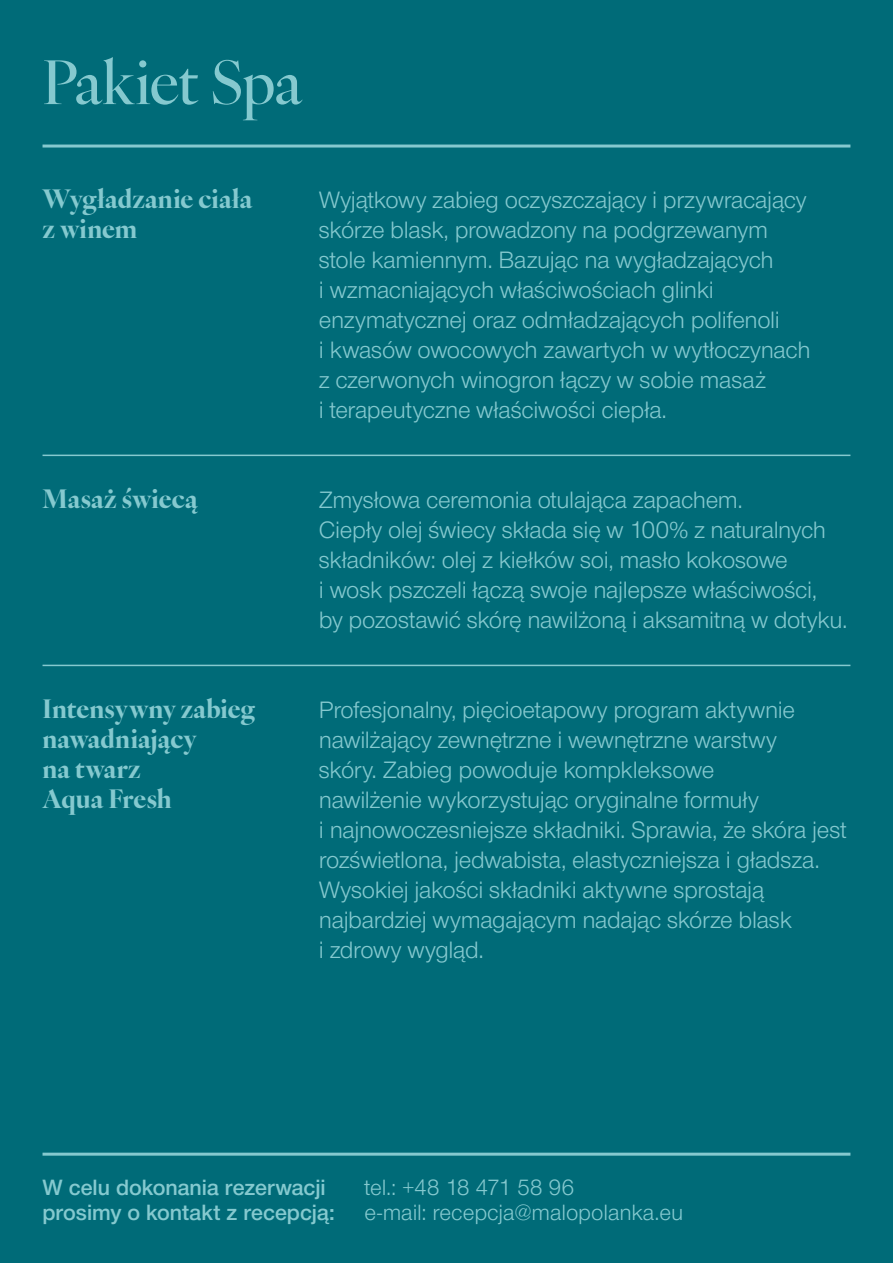
<style>
.page{position:relative;width:893px;height:1263px;background:#006b78}
.page>*{position:absolute;margin:0;border:0;box-sizing:border-box;transform-origin:0 0}
.t1{font:500 60px "Ivy Ora Display";letter-spacing:-.01em;color:#85c9cf}
.t2{font:700 25.5px/30px "Ivy Ora Display";color:#85c9cf}
.t3{font:300 22.5px/30px "Nimbus Sans DV";letter-spacing:-.015em;color:#85c9cf}
.t4{font:500 21px/25.2px "Nimbus Sans DV";color:#85c9cf}
.t5{font:300 21px/25.2px "Nimbus Sans DV";letter-spacing:-.005em;color:#85c9cf}
</style>
<div class="page">
<hr style="left:43px;top:145px;width:807px;height:3px;background:#85c9cf">
<hr style="left:43px;top:455px;width:807px;height:1px;background:#85c9cf">
<hr style="left:43px;top:665px;width:807px;height:1px;background:#85c9cf">
<hr style="left:43px;top:1153px;width:807px;height:3px;background:#85c9cf">
<h1 class="t1" style="left:43px;top:36px;width:261px">Pakiet Spa</h1>
<p class="t2" style="left:43px;top:181px;width:212px">Wygładzanie ciała z winem</p>
<p class="t3" style="left:319px;top:186px;width:493px">Wyjątkowy zabieg oczyszczający i przywracający skórze blask, prowadzony na podgrzewanym stole kamiennym. Bazując na wygładzających<br>i wzmacniających właściwościach glinki enzymatycznej oraz odmładzających polifenoli<br>i kwasów owocowych zawartych w wytłoczynach z czerwonych winogron łączy w sobie masaż<br>i terapeutyczne właściwości ciepła.</p>
<p class="t2" style="left:43px;top:481px;width:157px">Masaż świecą</p>
<p class="t3" style="left:319px;top:486px;width:530px">Zmysłowa ceremonia otulająca zapachem.<br>Ciepły olej świecy składa się w 100% z naturalnych składników: olej z kiełków soi, masło kokosowe<br>i wosk pszczeli łączą swoje najlepsze właściwości,<br>by pozostawić skórę nawilżoną i aksamitną w dotyku.</p>
<p class="t2" style="left:43px;top:691px;width:214px">Intensywny zabieg nawadniający<br>na twarz<br>Aqua Fresh</p>
<p class="t3" style="left:319px;top:696px;width:529px">Profesjonalny, pięcioetapowy program aktywnie nawilżający zewnętrzne i wewnętrzne warstwy<br>skóry. Zabieg powoduje kompkleksowe<br>nawilżenie wykorzystując oryginalne formuły<br>i najnowoczesniejsze składniki. Sprawia, że skóra jest rozświetlona, jedwabista, elastyczniejsza i gładsza.<br>Wysokiej jakości składniki aktywne sprostają najbardziej wymagającym nadając skórze blask<br>i zdrowy wygląd.</p>
<p class="t4" style="left:43px;top:1176px;width:294px">W celu dokonania rezerwacji prosimy o kontakt z recepcją:</p>
<p class="t5" style="left:365px;top:1176px;width:320px">tel.: +48 18 471 58 96<br>e-mail: recepcja@malopolanka.eu</p>
</div>
